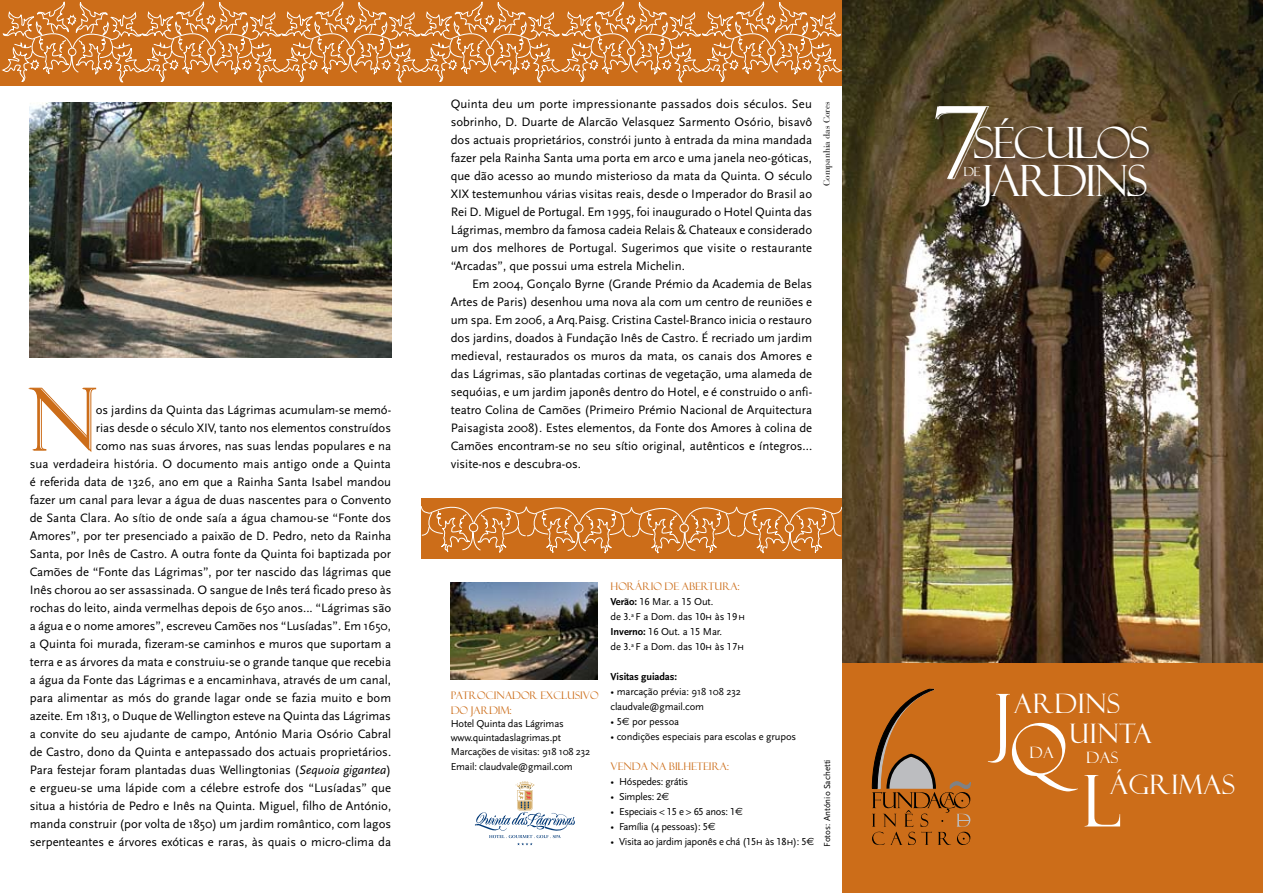
<style>
.page{position:relative;width:1263px;height:893px;background:#fff}
.page>*{position:absolute;margin:0;border:0;box-sizing:border-box;transform-origin:0 0}
.t1{font:71.55px "Felix Titling";color:#fff}
.t2{font:43.2px "Felix Titling";letter-spacing:-.05em;color:#fff}
.t3{font:26.85px "Felix Titling";letter-spacing:.02em;color:#fff}
.t4{font:15.6px "Felix Titling";color:#fff}
.t5{font:12.75px/18px "Scala Sans";color:#000;text-align:justify}
.t6{font:12.6px "Felix Titling";color:#fff}
.t7{font:10.5px/15px "Scala Sans";letter-spacing:-.02em;color:#000}
.t8{font:10.5px "Felix Titling";color:#cc6d19}
.t9{font:700 10.5px "Scala Sans";letter-spacing:-.01em;color:#000}
.t10{font:9px "Scala Sans";color:#000}
.t11{font:9px "Bauer Bodoni";color:#000}
.s1{font-style:italic}
.s2{font-weight:700}
.s3{font-family:"Scala Sans Caps"}
.s4{font-family:"Euro Sans"}
</style>
<div class="page">
<div style="left:0;top:0;width:842px;height:85px;background:#cc6d19"></div>
<div style="left:421px;top:498px;width:421px;height:61px;background:#cc6d19"></div>
<div style="left:842px;top:660px;width:421px;height:233px;background:#cc6d19"></div>
<svg style="left:421px;top:506px;width:421px;height:48px"></svg>
<img style="left:842px;top:0;width:421px;height:662px">
<div style="left:972px;top:116px;width:183px;height:49px;background:#000;opacity:.6"></div>
<svg style="left:475px;top:781px;width:100px;height:64px"></svg>
<svg style="left:2px;top:1px;width:840px;height:81px"></svg>
<img style="left:30px;top:102px;width:361px;height:255px">
<svg style="left:935px;top:106px;width:54px;height:73px;background:#786b50"></svg>
<svg style="left:29px;top:388px;width:67px;height:64px"></svg>
<img style="left:451px;top:582px;width:146px;height:97px">
<svg style="left:872px;top:688px;width:99px;height:157px"></svg>
<p class="t5" style="left:30px;top:401px;width:363px;text-align:right">os jardins da Quinta das Lágrimas acumulam-se memó-<br>rias desde o século XIV, tanto nos elementos construídos<br>como nas suas árvores, nas suas lendas populares e na<br>sua verdadeira história. O documento mais antigo onde a Quinta é referida data de 1326, ano em que a Rainha Santa Isabel mandou fazer um canal para levar a água de duas nascentes para o Convento de Santa Clara. Ao sítio de onde saía a água chamou-se “Fonte dos Amores”, por ter presenciado a paixão de D. Pedro, neto da Rainha Santa, por Inês de Castro. A outra fonte da Quinta foi baptizada por Camões de “Fonte das Lágrimas”, por ter nascido das lágrimas que Inês chorou ao ser assassinada. O sangue de Inês terá ficado preso às rochas do leito, ainda vermelhas depois de 650 anos... “Lágrimas são a água e o nome amores”, escreveu Camões nos “Lusíadas”. Em 1650, a Quinta foi murada, fizeram-se caminhos e muros que suportam a terra e as árvores da mata e construiu-se o grande tanque que recebia a água da Fonte das Lágrimas e a encaminhava, através de um canal, para alimentar as mós do grande lagar onde se fazia muito e bom azeite. Em 1813, o Duque de Wellington esteve na Quinta das Lágrimas a convite do seu ajudante de campo, António Maria Osório Cabral de Castro, dono da Quinta e antepassado dos actuais proprietários.<br>Para festejar foram plantadas duas Wellingtonias (<span class="s1">Sequoia gigantea</span>) e ergueu-se uma lápide com a célebre estrofe dos “Lusíadas” que situa a história de Pedro e Inês na Quinta. Miguel, filho de António, manda construir (por volta de 1850) um jardim romântico, com lagos serpenteantes e árvores exóticas e raras, às quais o micro-clima da</p>
<p class="t5" style="left:451px;top:95px;width:363px">Quinta deu um porte impressionante passados dois séculos. Seu sobrinho, D. Duarte de Alarcão Velasquez Sarmento Osório, bisavô dos actuais proprietários, constrói junto à entrada da mina mandada fazer pela Rainha Santa uma porta em arco e uma janela neo-góticas, que dão acesso ao mundo misterioso da mata da Quinta. O século XIX testemunhou várias visitas reais, desde o Imperador do Brasil ao Rei D. Miguel de Portugal. Em 1995, foi inaugurado o Hotel Quinta das Lágrimas, membro da famosa cadeia Relais &amp; Chateaux e considerado um dos melhores de Portugal. Sugerimos que visite o restaurante “Arcadas”, que possui uma estrela Michelin.</p>
<p class="t5" style="left:451px;top:275px;width:363px;text-indent:21px">Em 2004, Gonçalo Byrne (Grande Prémio da Academia de Belas Artes de Paris) desenhou uma nova ala com um centro de reuniões e um spa. Em 2006, a Arq.Paisg. Cristina Castel-Branco inicia o restauro dos jardins, doados à Fundação Inês de Castro. É recriado um jardim medieval, restaurados os muros da mata, os canais dos Amores e das Lágrimas, são plantadas cortinas de vegetação, uma alameda de sequóias, e um jardim japonês dentro do Hotel, e é construido o anfi&shy;teatro Colina de Camões (Primeiro Prémio Nacional de Arquitectura Paisagista 2008). Estes elementos, da Fonte dos Amores à colina de Camões encontram-se no seu sítio original, autênticos e íntegros... visite-nos e descubra-os.</p>
<p class="t11" style="left:821px;top:186px;width:85px;rotate:-90deg">Companhia das Cores</p>
<p class="t8" style="left:610px;top:580px;width:131px">HORÁRIO DE ABERTURA:</p>
<p class="t7" style="left:610px;top:594px;width:136px"><span class="s2">Verão:</span> <span class="s3">16</span> Mar. a <span class="s3">15</span> Out.<br>de <span class="s3">3.</span><sup>a</sup> F a Dom. das <span class="s3">10h</span> às <span class="s3">19h<br></span><span class="s2">Inverno:</span> <span class="s3">16</span> Out. a <span class="s3">15</span> Mar.<br>de <span class="s3">3.</span><sup>a</sup> F a Dom. das <span class="s3">10h</span> às <span class="s3">17h</span></p>
<p class="t9" style="left:610px;top:671px;width:68px">Visitas guiadas:</p>
<p class="t7" style="left:610px;top:684px;width:132px">• marcação prévia: 918 108 232 claudvale@gmail.com</p>
<p class="t7" style="left:610px;top:714px;width:70px">• <span class="s3">5</span><span class="s4">E</span> por pessoa</p>
<p class="t7" style="left:610px;top:729px;width:187px">• condições especiais para escolas e grupos</p>
<p class="t8" style="left:610px;top:760px;width:120px">VENDA NA BILHETEIRA:</p>
<p class="t7" style="left:610px;top:774px;width:79px">• Hóspedes: grátis</p>
<p class="t7" style="left:610px;top:789px;width:60px">• Simples: <span class="s3">2</span><span class="s4">E</span></p>
<p class="t7" style="left:610px;top:804px;width:134px">• Especiais &lt; <span class="s3">15</span> e &gt; <span class="s3">65</span> anos: <span class="s3">1</span><span class="s4">E</span></p>
<p class="t7" style="left:610px;top:819px;width:106px">• Família (4 pessoas): <span class="s3">5</span><span class="s4">E</span></p>
<p class="t7" style="left:610px;top:834px;width:205px">• Visita ao jardim japonês e chá (<span class="s3">15h</span> às <span class="s3">18h)</span>: <span class="s3">5</span><span class="s4">E</span></p>
<p class="t8" style="left:451px;top:689px;width:111px">PATROCINADOR EXCLUS</p>
<p class="t8" style="left:580px;top:689px;width:12px">IVO</p>
<p class="t8" style="left:451px;top:704px;width:62px">DO JARDIM:</p>
<p class="t7" style="left:451px;top:717px;width:141px;line-height:13.5px">Hotel Quinta das Lágrimas www.quintadaslagrimas.pt<br>Marcações de visitas: 918 108 232</p>
<p class="t7" style="left:451px;top:759px;width:123px">Email: claudvale@gmail.com</p>
<p class="t10" style="left:822px;top:847px;width:89px;rotate:-90deg">Fotos: António Sachetti</p>
<h2 class="t2" style="left:973px;top:118px;width:178px">SÉCULOS</h2>
<p class="t6" style="left:963px;top:164px;width:10px">DE</p>
<h2 class="t2" style="left:982px;top:156px;width:38px">JARDIN</h2>
<h2 class="t2" style="left:1127px;top:156px;width:22px">S</h2>
<h1 class="t1" style="left:994px;top:679px;width:20px">J</h1>
<h3 class="t3" style="left:1014px;top:688px;width:20px">ARDIN</h3>
<h3 class="t3" style="left:1107px;top:688px;width:14px">S</h3>
<h1 class="t1" style="left:1009px;top:709px;width:60px">Q</h1>
<h3 class="t3" style="left:1069px;top:718px;width:37px">UINTA</h3>
<p class="t4" style="left:1086px;top:749px;width:34px">DA S</p>
<h1 class="t1" style="left:1084px;top:760px;width:40px">L</h1>
<p class="t4" style="left:1029px;top:743px;width:13px">DA</p>
<h3 class="t3" style="left:1110px;top:769px;width:127px">ÁGRIMAS</h3>
</div>
